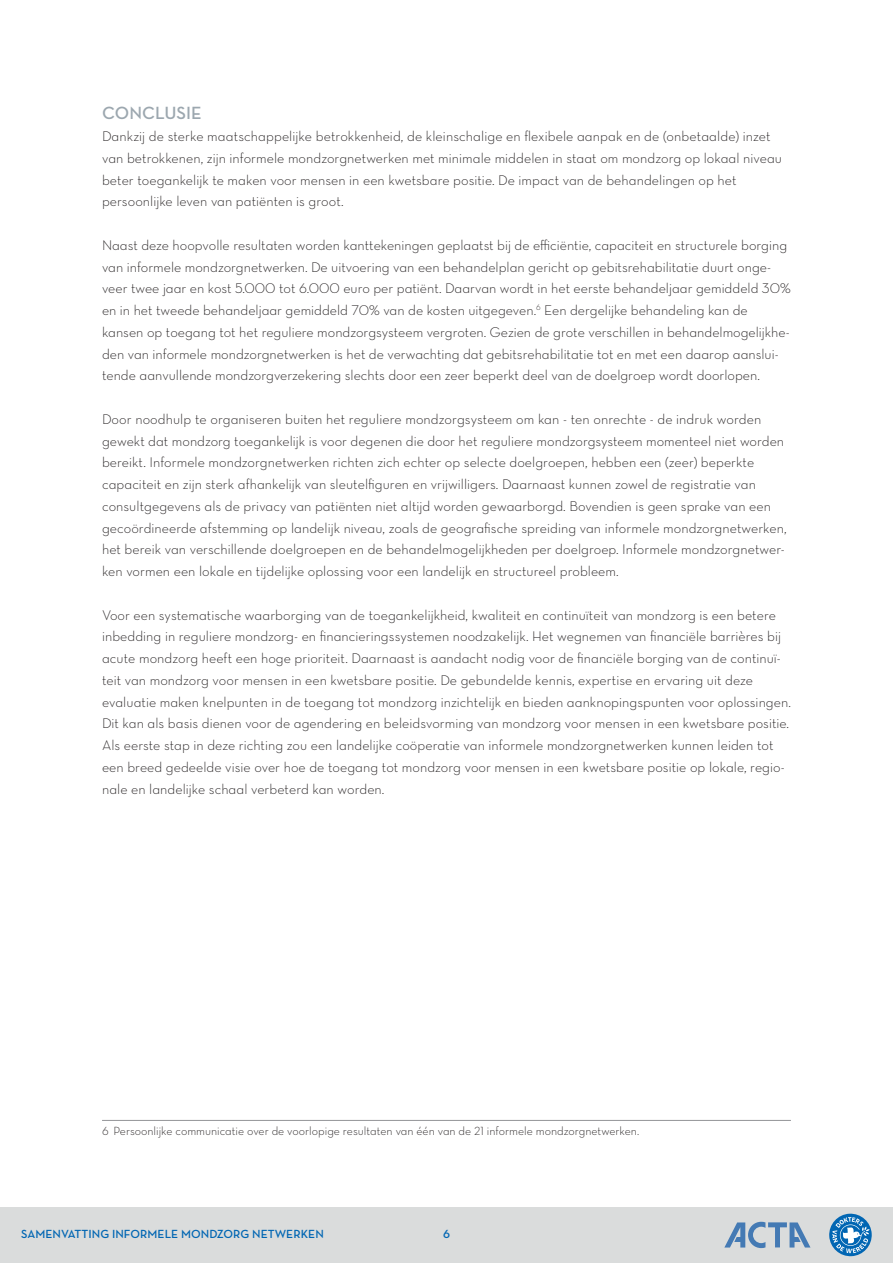
<style>
.page{position:relative;width:893px;height:1263px;background:#fff}
.page>*{position:absolute;margin:0;border:0;box-sizing:border-box;transform-origin:0 0}
.H_2_paragraaf-tussen{font:18px "Neutra Text Demi Alt";color:#9ca7af}
.Body{font:14.25px/21.8px "Neutra Text Light Alt";letter-spacing:.005em;color:#231f20}
.Voetnoot{font:12px "Neutra Text Light Alt";color:#231f20}
.t1{font:600 12px "Neutra Text";letter-spacing:.005em;color:#0166b3}
.t2{font:12px "Neutra Text Demi Alt";color:#0166b3}
</style>
<div class="page">
<div style="left:0;top:1207px;width:893px;height:56px;background:#dadcdc"></div>
<svg style="left:829px;top:1214px;width:43px;height:42px"></svg>
<svg style="left:724px;top:1222px;width:86px;height:26px"></svg>
<hr style="left:102px;top:1120px;width:689px;height:1px;background:#939598">
<p class="H_2_paragraaf-tussen" style="left:102px;top:102px;width:101px">CONCLUSIE</p>
<p class="Body" style="left:102px;top:125px;width:681px">Dankzij de sterke maatschappelijke betrokkenheid, de kleinschalige en flexibele aanpak en de (onbetaalde) inzet van betrokkenen, zijn informele mondzorgnetwerken met minimale middelen in staat om mondzorg op lokaal niveau beter toegankelijk te maken voor mensen in een kwetsbare positie. De impact van de behandelingen op het persoonlijke leven van patiënten is groot.</p>
<p class="Body" style="left:102px;top:234px;width:690px">Naast deze hoopvolle resultaten worden kanttekeningen geplaatst bij de efficiëntie, capaciteit en structurele borging van informele mondzorgnetwerken. De uitvoering van een behandelplan gericht op gebitsrehabilitatie duurt onge&shy;veer twee jaar en kost 5.000 tot 6.000 euro per patiënt. Daarvan wordt in het eerste behandeljaar gemiddeld 30% en in het tweede behandeljaar gemiddeld 70% van de kosten uitgegeven.<sup>6</sup> Een dergelijke behandeling kan de kansen op toegang tot het reguliere mondzorgsysteem vergroten. Gezien de grote verschillen in behandelmogelijkhe&shy;den van informele mondzorgnetwerken is het de verwachting dat gebitsrehabilitatie tot en met een daarop aanslui&shy;tende aanvullende mondzorgverzekering slechts door een zeer beperkt deel van de doelgroep wordt doorlopen.</p>
<p class="Body" style="left:102px;top:408px;width:686px">Door noodhulp te organiseren buiten het reguliere mondzorgsysteem om kan - ten onrechte - de indruk worden gewekt dat mondzorg toegankelijk is voor degenen die door het reguliere mondzorgsysteem momenteel niet worden bereikt. Informele mondzorgnetwerken richten zich echter op selecte doelgroepen, hebben een (zeer) beperkte capaciteit en zijn sterk afhankelijk van sleutelfiguren en vrijwilligers. Daarnaast kunnen zowel de registratie van consultgegevens als de privacy van patiënten niet altijd worden gewaarborgd. Bovendien is geen sprake van een gecoördineerde afstemming op landelijk niveau, zoals de geografische spreiding van informele mondzorgnetwerken, het bereik van verschillende doelgroepen en de behandelmogelijkheden per doelgroep. Informele mondzorgnetwer&shy;ken vormen een lokale en tijdelijke oplossing voor een landelijk en structureel probleem.</p>
<p class="Body" style="left:102px;top:603px;width:690px">Voor een systematische waarborging van de toegankelijkheid, kwaliteit en continuïteit van mondzorg is een betere inbedding in reguliere mondzorg- en financieringssystemen noodzakelijk. Het wegnemen van financiële barrières bij acute mondzorg heeft een hoge prioriteit. Daarnaast is aandacht nodig voor de financiële borging van de continuï&shy;teit van mondzorg voor mensen in een kwetsbare positie. De gebundelde kennis, expertise en ervaring uit deze evaluatie maken knelpunten in de toegang tot mondzorg inzichtelijk en bieden aanknopingspunten voor oplossingen.<br>Dit kan als basis dienen voor de agendering en beleidsvorming van mondzorg voor mensen in een kwetsbare positie.<br>Als eerste stap in deze richting zou een landelijke coöperatie van informele mondzorgnetwerken kunnen leiden tot een breed gedeelde visie over hoe de toegang tot mondzorg voor mensen in een kwetsbare positie op lokale, regio&shy;nale en landelijke schaal verbeterd kan worden.</p>
<p class="Voetnoot" style="left:102px;top:1124px;width:539px">6 Persoonlijke communicatie over de voorlopige resultaten van één van de 21 informele mondzorgnetwerken.</p>
<p class="t1" style="left:21px;top:1226px;width:304px">SAMENVATTING INFORMELE MONDZORG NETWERKEN</p>
<p class="t2" style="left:443px;top:1226px;width:8px">6</p>
</div>
